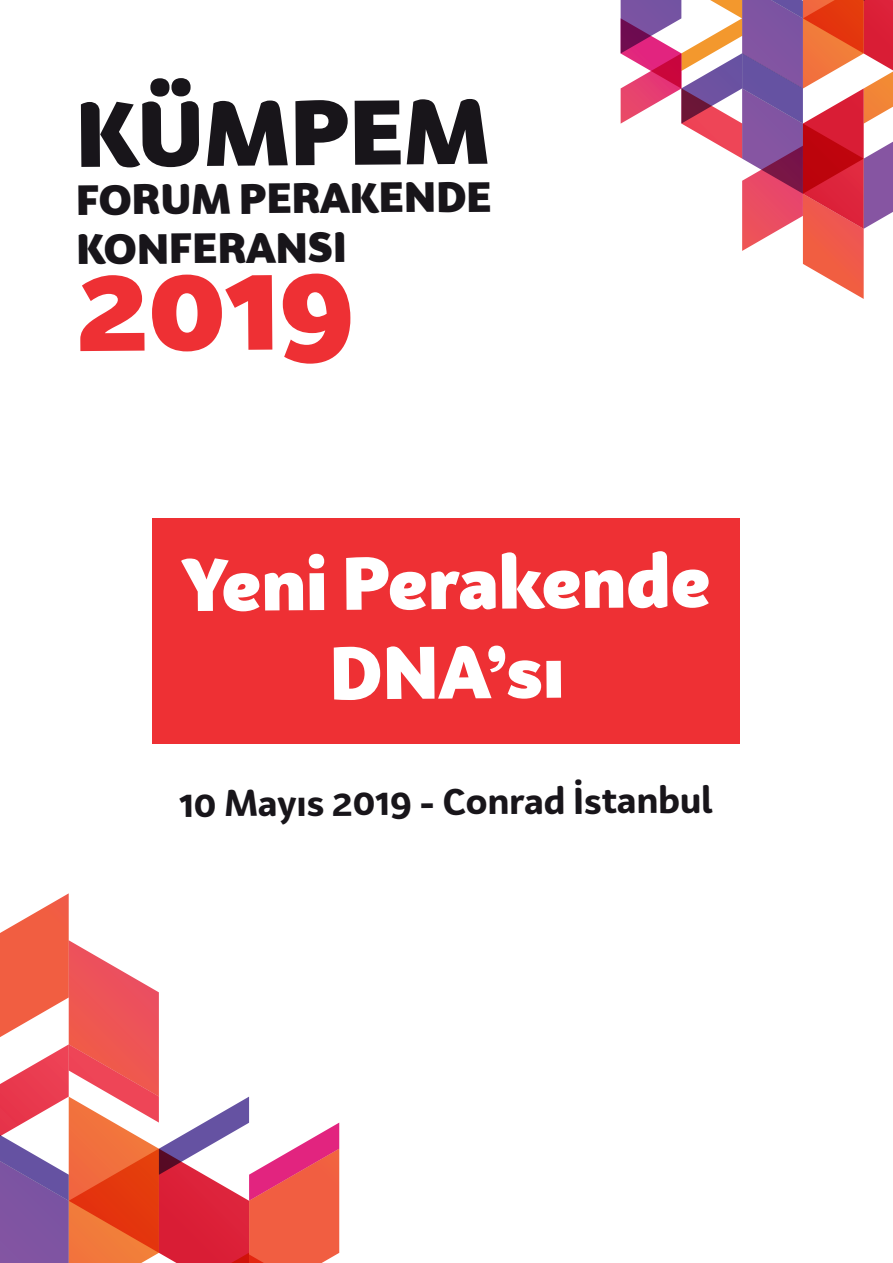
<style>
.page{position:relative;width:893px;height:1263px;background:#fff}
.page>*{position:absolute;margin:0;border:0;box-sizing:border-box;transform-origin:0 0}
.t1{font:900 119.7px "Bw Surco DEMO";color:#ee3034}
.t2{font:900 88.95px "Bw Surco DEMO";letter-spacing:-.01em;color:#18151a}
.t3{font:900 72px/89.2px "Bw Surco DEMO";letter-spacing:-.01em;color:#fff;text-align:center}
.t4{font:900 41.1px/49.8px "Bw Surco DEMO";letter-spacing:-.01em;color:#18151a}
.t5{font:700 36px "Bw Surco DEMO";letter-spacing:-.01em;color:#18151a}
</style>
<div class="page">
<div style="left:153px;top:519px;width:587px;height:225px;background:#ee3034"></div>
<svg style="left:0;top:893px;width:339px;height:370px"></svg>
<svg style="left:621px;top:0;width:272px;height:299px"></svg>
<h2 class="t2" style="left:76px;top:70px;width:417px">KÜMPEM</h2>
<p class="t4" style="left:76px;top:171px;width:418px">FORUM PERAKENDE<br>KONFERANSI</p>
<h1 class="t1" style="left:77px;top:221px;width:280px">2019</h1>
<h3 class="t3" style="left:182px;top:534px;width:531px">Yeni Perakende<br>DNA’sı</h3>
<p class="t5" style="left:179px;top:776px;width:535px">10 Mayıs 2019 - Conrad İstanbul</p>
</div>
